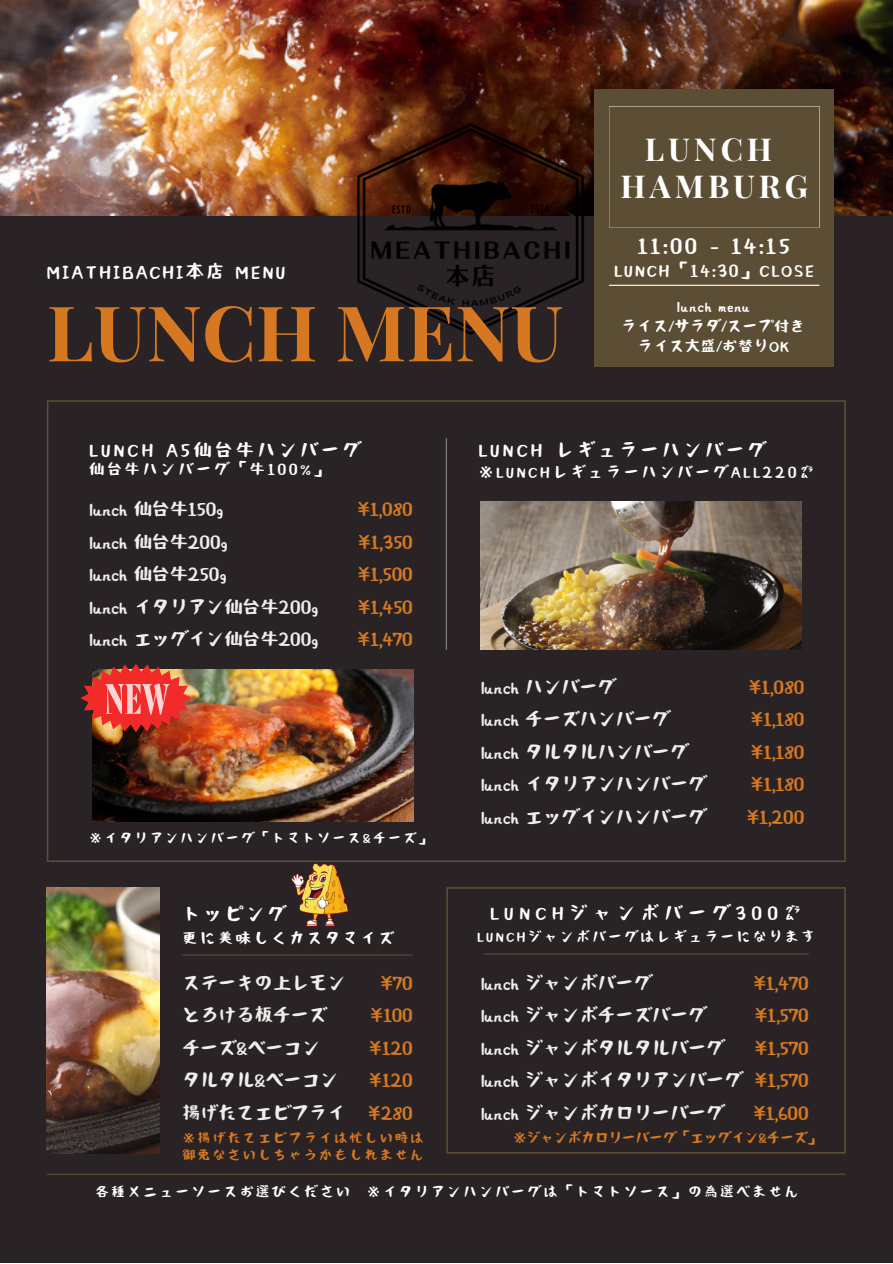
<style>
.page{position:relative;width:893px;height:1264px;background:#fff}
.page>*{position:absolute;margin:0;border:0;box-sizing:border-box;transform-origin:0 0}
.t1{font:700 76.65px "Playfair Display";color:#d67822}
.t2{font:700 31.65px/37px "Playfair Display";letter-spacing:.125em;color:#fff;text-align:center}
.t3{font:700 21.15px "Otsutome font";letter-spacing:.125em;color:#fff}
.t4{font:700 18.15px/32.5px "Otsutome font";color:#f1edea;text-align:justify}
.t5{font:700 18.15px/32.5px "Otsutome font";color:#d67822;text-align:justify}
.t6{font:700 18.15px "Otsutome font";letter-spacing:.175em;color:#fff}
.t7{font:700 18.15px "Otsutome font";letter-spacing:.125em;color:#fff}
.t8{font:700 18.15px "Otsutome font";letter-spacing:.31em;color:#fff}
.t9{font:700 16.65px "Otsutome font";letter-spacing:.125em;color:#fff}
.t10{font:700 15.15px "Otsutome font";letter-spacing:.175em;color:#fff}
.t11{font:700 15px/20.2px "Otsutome font";letter-spacing:.05em;color:#fff;text-align:center}
.t12{font:700 13.65px "Otsutome font";letter-spacing:.175em;color:#fff}
.t13{font:700 13.65px "Otsutome font";color:#d67822}
.t14{font:700 12.9px/17.2px "Otsutome font";letter-spacing:.18em;color:#d67822}
.t15{font:700 12.9px "Otsutome font";letter-spacing:.18em;color:#fff}
.s1{color:#d67822}
</style>
<div class="page">
<div style="left:0;top:0;width:892px;height:1262px;background:#292325"></div>
<svg style="left:47px;top:400px;width:798px;height:462px"></svg>
<svg style="left:446px;top:887px;width:399px;height:266px"></svg>
<hr style="left:483px;top:953px;width:325px;height:1px;background:#5b4e35">
<hr style="left:446px;top:438px;width:1px;height:211px;background:#848484">
<img style="left:0;top:0;width:892px;height:216px">
<div style="left:594px;top:89px;width:239px;height:278px;background:#5b4e35"></div>
<svg style="left:699px;top:106px;width:120px;height:122px"></svg>
<hr style="left:47px;top:1173px;width:798px;height:1px;background:#5b4e35">
<img style="left:93px;top:670px;width:320px;height:151px">
<img style="left:481px;top:501px;width:320px;height:148px">
<img style="left:47px;top:887px;width:112px;height:266px">
<hr style="left:609px;top:285px;width:210px;height:1px;background:#fff">
<hr style="left:183px;top:954px;width:229px;height:1px;background:#5b4e35">
<img style="left:80px;top:663px;width:112px;height:69px">
<img style="left:242px;top:0;width:457px;height:457px">
<img style="left:291px;top:863px;width:58px;height:63px">
<h2 class="t2" style="left:620px;top:129px;width:189px">LUNCH<br>HAMBURG</h2>
<p class="t7" style="left:47px;top:264px;width:240px">MIATHIBACHI本店 MENU</p>
<h1 class="t1" style="left:47px;top:278px;width:518px">LUNCH MENU</h1>
<p class="t3" style="left:637px;top:237px;width:153px">11:00 - 14:15</p>
<p class="t9" style="left:614px;top:264px;width:201px">LUNCH「14:30」CLOSE</p>
<p class="t11" style="left:621px;top:297px;width:185px">lunch menu<br>ライス/サラダ/スープ付きライス大盛/お替りOK</p>
<p class="t6" style="left:89px;top:442px;width:273px">LUNCH A5仙台牛ハンバーグ</p>
<p class="t10" style="left:89px;top:463px;width:241px">仙台牛ハンバーグ「牛100%」</p>
<p class="t4" style="left:89px;top:494px;width:136px">lunch 仙台牛150g</p>
<p class="t5" style="left:357px;top:494px;width:57px">¥1,080</p>
<p class="t4" style="left:89px;top:527px;width:140px">lunch 仙台牛200g</p>
<p class="t5" style="left:358px;top:527px;width:56px">¥1,350</p>
<p class="t4" style="left:89px;top:559px;width:139px">lunch 仙台牛250g</p>
<p class="t5" style="left:358px;top:559px;width:56px">¥1,500</p>
<p class="t4" style="left:89px;top:592px;width:231px">lunch イタリアン仙台牛200g</p>
<p class="t5" style="left:358px;top:592px;width:56px">¥1,450</p>
<p class="t4" style="left:89px;top:624px;width:231px">lunch エッグイン仙台牛200g</p>
<p class="t5" style="left:358px;top:624px;width:57px">¥1,470</p>
<p class="t15" style="left:89px;top:832px;width:344px">※イタリアンハンバーグ「トマトソース&amp;チーズ」</p>
<p class="t6" style="left:478px;top:442px;width:289px">LUNCH レギュラーハンバーグ</p>
<p class="t10" style="left:478px;top:465px;width:338px">※LUNCHレギュラーハンバーグALL220㌘</p>
<p class="t4" style="left:481px;top:672px;width:137px">lunch ハンバーグ</p>
<p class="t5" style="left:749px;top:672px;width:57px">¥1,080</p>
<p class="t4" style="left:481px;top:704px;width:191px">lunch チーズハンバーグ</p>
<p class="t5" style="left:751px;top:704px;width:55px">¥1,180</p>
<p class="t4" style="left:481px;top:737px;width:209px">lunch タルタルハンバーグ</p>
<p class="t5" style="left:751px;top:737px;width:55px">¥1,180</p>
<p class="t4" style="left:481px;top:769px;width:227px">lunch イタリアンハンバーグ</p>
<p class="t5" style="left:751px;top:769px;width:55px">¥1,180</p>
<p class="t4" style="left:481px;top:802px;width:227px">lunch エッグインハンバーグ</p>
<p class="t5" style="left:747px;top:802px;width:59px">¥1,200</p>
<p class="t6" style="left:182px;top:906px;width:105px">トッピング</p>
<p class="t8" style="left:490px;top:905px;width:313px">LUNCHジャンボバーグ300㌘</p>
<p class="t10" style="left:182px;top:932px;width:213px">更に美味しくカスタマイズ</p>
<p class="t12" style="left:477px;top:931px;width:339px">LUNCHジャンボバーグはレギュラーになります</p>
<p class="t4" style="left:182px;top:967px;width:165px;text-align:left">ステーキの上レモンとろける板チーズチーズ&amp;ベーコン<br>タルタル&amp;ベーコン揚げたてエビフライ</p>
<p class="t5" style="left:368px;top:967px;width:46px;text-indent:12px">¥70 ¥100 ¥120 ¥120 ¥280</p>
<p class="t14" style="left:182px;top:1130px;width:242px">※揚げたてエビフライは忙しい時は御免なさいしちゃうかもしれません</p>
<p class="t4" style="left:481px;top:967px;width:173px">lunch ジャンボバーグ</p>
<p class="t5" style="left:753px;top:967px;width:57px">¥1,470</p>
<p class="t4" style="left:481px;top:1000px;width:227px">lunch ジャンボチーズバーグ</p>
<p class="t5" style="left:755px;top:1000px;width:55px">¥1,570</p>
<p class="t4" style="left:481px;top:1032px;width:245px">lunch ジャンボタルタルバーグ</p>
<p class="t4" style="left:481px;top:1032px;width:329px;text-indent:274px"><span class="s1">¥1,570 </span>lunch ジャンボイタリアンバーグ <span class="s1">¥1,570 </span>lunch ジャンボカロリーバーグ</p>
<p class="t5" style="left:753px;top:1097px;width:57px">¥1,600</p>
<p class="t13" style="left:513px;top:1132px;width:310px">※ジャンボカロリーバーグ「エッグイン&amp;チーズ」</p>
<p class="t12" style="left:95px;top:1185px;width:704px">各種メニューソースお選びください ※イタリアンハンバーグは「トマトソース」の為選べません</p>
</div>
